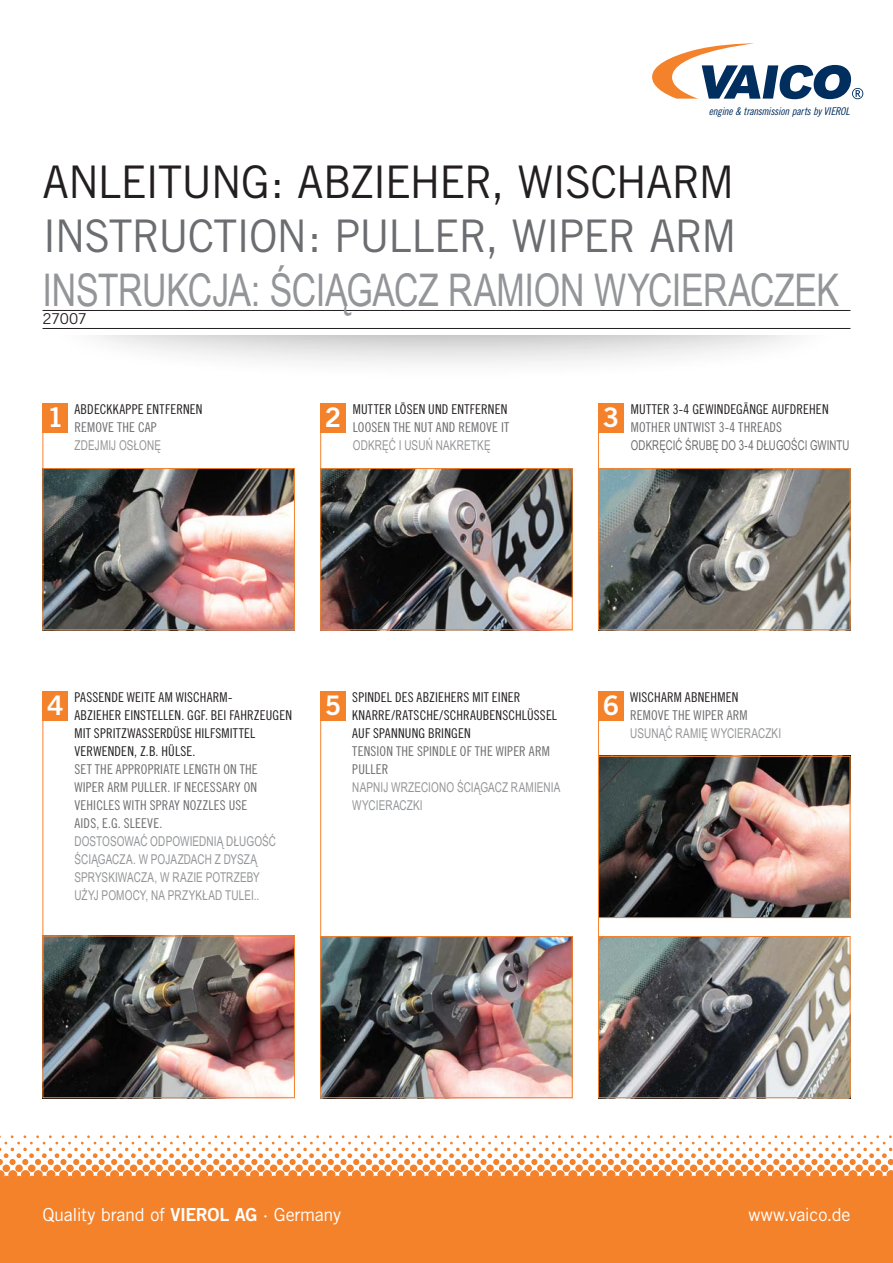
<style>
.page{position:relative;width:893px;height:1263px;background:#fff}
.page>*{position:absolute;margin:0;border:0;box-sizing:border-box;transform-origin:0 0}
.t1{font:45px "Arial Narrow";letter-spacing:-.01em;color:#939598;scale:.92 1}
.t2{font:45px "Trade Gothic";letter-spacing:-.03em;color:#231f20;scale:.96 1}
.t3{font:45px "Trade Gothic";letter-spacing:-.03em;color:#6c6d70;scale:.95 1}
.t4{font:27px "Trade Gothic Bold Two";color:#fff}
.t5{font:18px "Trade Gothic";letter-spacing:-.02em;color:#fff}
.t6{font:15px "Trade Gothic";letter-spacing:-.03em;color:#231f20}
.t7{font:13.5px/18px "Trade Gothic Cond Eighteen";letter-spacing:.015em;color:#231f20}
.t8{font:13.5px/18px "Trade Gothic Cond Eighteen";letter-spacing:.015em;color:#6c6d70}
.t9{font:13.5px/18px "Arial Narrow";letter-spacing:.01em;color:#939598;scale:.9 1}
.t10{font:13.5px "Arial Narrow";letter-spacing:.01em;color:#6c6d70;scale:.87 1}
.t11{font:10.65px "Trade Gothic Cond Eighteen Obl";letter-spacing:-.02em;color:#002e5e}
.s1{font-family:"Trade Gothic Bold Two"}
</style>
<div class="page">
<svg style="left:652px;top:43px;width:211px;height:56px"></svg>
<div style="left:0;top:1179px;width:893px;height:84px;background:#f4822b"></div>
<svg style="left:0;top:1135px;width:893px;height:44px"></svg>
<div style="left:43px;top:221px;width:807px;height:161px;background:#231f20;opacity:.5"></div>
<div style="left:0;top:176px;width:893px;height:159px;background:#fff"></div>
<hr style="left:43px;top:310px;width:807px;height:1px;background:#231f20">
<hr style="left:43px;top:328px;width:807px;height:1px;background:#231f20">
<img style="left:45px;top:470px;width:248px;height:158px">
<div style="left:43px;top:468px;width:252px;height:162px;border:1px solid #f4822b"></div>
<img style="left:322px;top:470px;width:249px;height:158px">
<div style="left:320px;top:468px;width:253px;height:162px;border:1px solid #f4822b"></div>
<img style="left:600px;top:470px;width:248px;height:158px">
<div style="left:598px;top:468px;width:252px;height:162px;border:1px solid #f4822b"></div>
<div style="left:43px;top:403px;width:25px;height:29px;background:#f4822b"></div>
<div style="left:320px;top:403px;width:26px;height:29px;background:#f4822b"></div>
<div style="left:598px;top:403px;width:26px;height:29px;background:#f4822b"></div>
<img style="left:322px;top:938px;width:249px;height:158px">
<div style="left:320px;top:936px;width:253px;height:162px;border:1px solid #f4822b"></div>
<img style="left:600px;top:938px;width:248px;height:158px">
<div style="left:598px;top:936px;width:252px;height:162px;border:1px solid #f4822b"></div>
<img style="left:600px;top:758px;width:248px;height:158px">
<div style="left:598px;top:756px;width:252px;height:162px;border:1px solid #f4822b"></div>
<div style="left:320px;top:691px;width:26px;height:29px;background:#f4822b"></div>
<div style="left:43px;top:691px;width:25px;height:29px;background:#f4822b"></div>
<div style="left:598px;top:691px;width:26px;height:29px;background:#f4822b"></div>
<img style="left:45px;top:938px;width:248px;height:158px">
<div style="left:43px;top:936px;width:252px;height:162px;border:1px solid #f4822b"></div>
<hr style="left:43px;top:425px;width:1px;height:43px;background:#f4822b">
<hr style="left:43px;top:713px;width:1px;height:259px;background:#f4822b">
<hr style="left:320px;top:425px;width:1px;height:43px;background:#f4822b">
<hr style="left:320px;top:713px;width:1px;height:244px;background:#f4822b">
<hr style="left:598px;top:425px;width:1px;height:43px;background:#f4822b">
<hr style="left:598px;top:713px;width:1px;height:241px;background:#f4822b">
<p class="t11" style="left:709px;top:104px;width:142px">engine &amp; transmission parts by VIEROL</p>
<h1 class="t2" style="left:43px;top:155px;width:722px">ANLEITUNG: ABZIEHER, WISCHARM</h1>
<h1 class="t3" style="left:43px;top:209px;width:732px">INSTRUCTION: PULLER, WIPER ARM</h1>
<h1 class="t1" style="left:43px;top:257px;width:867px">INSTRUKCJA: ŚCIĄGACZ RAMION WYCIERACZEK</h1>
<p class="t6" style="left:43px;top:310px;width:46px">27007</p>
<p class="t7" style="left:353px;top:400px;width:156px">MUTTER LÖSEN UND ENTFERNEN</p>
<p class="t8" style="left:353px;top:418px;width:158px">LOOSEN THE NUT AND REMOVE IT</p>
<p class="t9" style="left:353px;top:436px;width:155px">ODKRĘĆ I USUŃ NAKRETKĘ</p>
<p class="t7" style="left:74px;top:400px;width:130px">ABDECKKAPPE ENTFERNEN</p>
<p class="t8" style="left:74px;top:418px;width:84px">REMOVE THE CAP</p>
<p class="t9" style="left:74px;top:436px;width:98px">ZDEJMIJ OSŁONĘ</p>
<h2 class="t4" style="left:47px;top:401px;width:18px">1</h2>
<h2 class="t4" style="left:325px;top:401px;width:18px">2</h2>
<h2 class="t4" style="left:603px;top:401px;width:18px">3</h2>
<p class="t7" style="left:631px;top:400px;width:199px">MUTTER 3-4 GEWINDEGÄNGE AUFDREHEN</p>
<p class="t8" style="left:631px;top:418px;width:153px">MOTHER UNTWIST 3-4 THREADS</p>
<p class="t10" style="left:631px;top:435px;width:253px">ODKRĘCIĆ ŚRUBĘ DO 3-4 DŁUGOŚCI GWINTU</p>
<p class="t7" style="left:74px;top:688px;width:219px">PASSENDE WEITE AM WISCHARM-<br>ABZIEHER EINSTELLEN. GGF. BEI FAHRZEUGEN<br>MIT SPRITZWASSERDÜSE HILFSMITTEL<br>VERWENDEN, Z.B. HÜLSE.</p>
<p class="t8" style="left:74px;top:760px;width:185px">SET THE APPROPRIATE LENGTH ON THE<br>WIPER ARM PULLER. IF NECESSARY ON<br>VEHICLES WITH SPRAY NOZZLES USE<br>AIDS, E.G. SLEEVE.</p>
<p class="t9" style="left:74px;top:832px;width:226px">DOSTOSOWAĆ ODPOWIEDNIĄ DŁUGOŚĆ<br>ŚCIĄGACZA. W POJAZDACH Z DYSZĄ<br>SPRYSKIWACZA, W RAZIE POTRZEBY<br>UŻYJ POMOCY, NA PRZYKŁAD TULEI..</p>
<p class="t7" style="left:352px;top:688px;width:206px">SPINDEL DES ABZIEHERS MIT EINER<br>KNARRE/RATSCHE/SCHRAUBENSCHLÜSSEL<br>AUF SPANNUNG BRINGEN</p>
<p class="t8" style="left:352px;top:742px;width:199px">TENSION THE SPINDLE OF THE WIPER ARM<br>PULLER</p>
<p class="t9" style="left:352px;top:778px;width:233px">NAPNIJ WRZECIONO ŚCIĄGACZ RAMIENIA<br>WYCIERACZKI</p>
<h2 class="t4" style="left:47px;top:689px;width:18px">4</h2>
<h2 class="t4" style="left:325px;top:689px;width:18px">5</h2>
<h2 class="t4" style="left:603px;top:689px;width:18px">6</h2>
<p class="t7" style="left:630px;top:688px;width:110px">WISCHARM ABNEHMEN</p>
<p class="t8" style="left:630px;top:706px;width:119px">REMOVE THE WIPER ARM</p>
<p class="t9" style="left:630px;top:724px;width:169px">USUNĄĆ RAMIĘ WYCIERACZKI</p>
<h3 class="t5" style="left:43px;top:1204px;width:300px">Quality brand of <span class="s1">VIEROL AG</span> · Germany</h3>
<h3 class="t5" style="left:748px;top:1204px;width:104px">www.vaico.de</h3>
</div>
